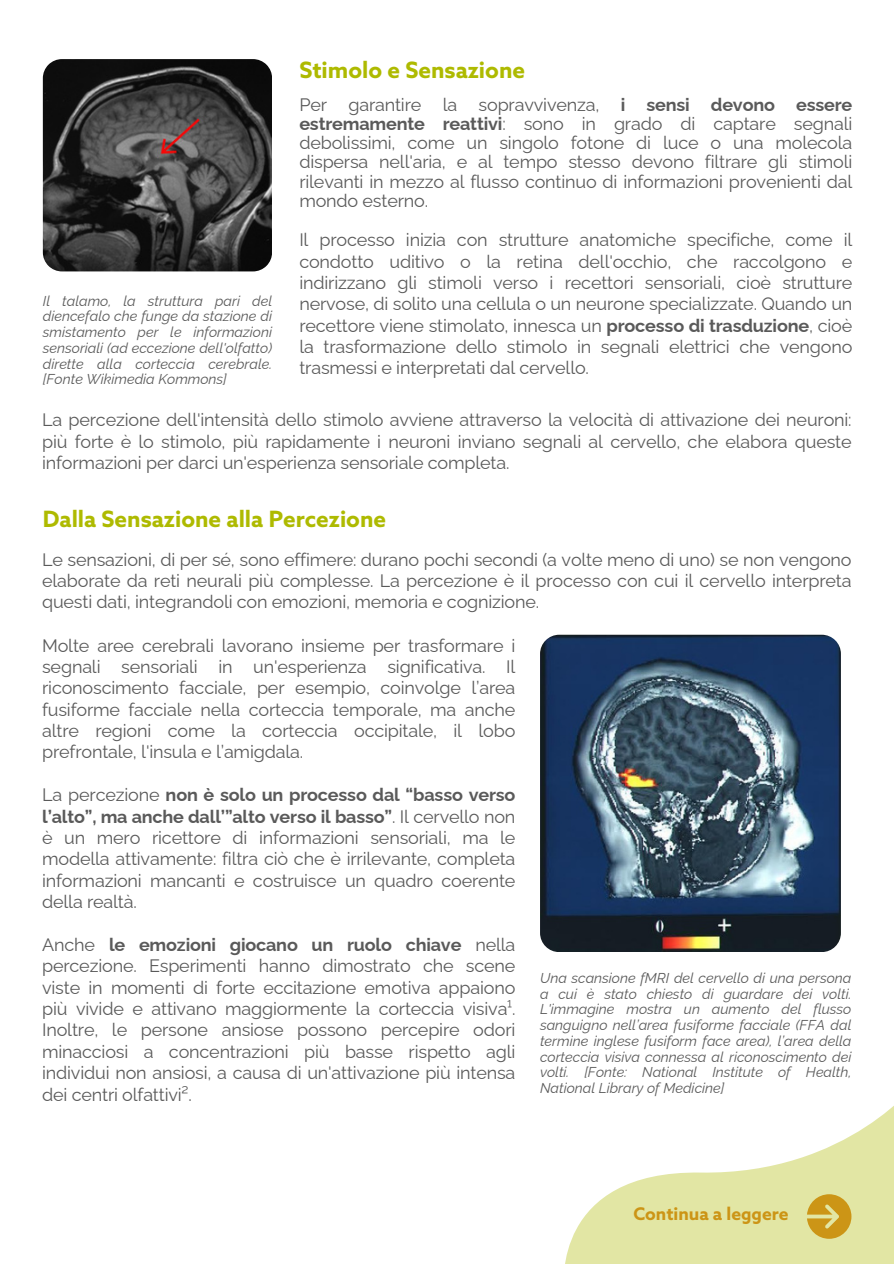
<style>
.page{position:relative;width:894px;height:1264px;background:#fff}
.page>*{position:absolute;margin:0;border:0;box-sizing:border-box;transform-origin:0 0}
.t1{font:700 22.5px "Azo Sans";color:#aeba00}
.t2{font:18px/21.3px "Raleway";letter-spacing:-.01em;color:#5a5a5a;text-align:justify}
.t3{font:700 17.4px "Azo Sans";color:#cc9516}
.t4{font:italic 14.25px/15.8px "Raleway";color:#5a5a5a;text-align:justify}
.s1{font-weight:700}
</style>
<div class="page">
<img style="left:43px;top:59px;width:229px;height:212px">
<img style="left:540px;top:634px;width:300px;height:317px;border-radius:19px">
<svg style="left:565px;top:1106px;width:328px;height:157px;fill:#e2e6a4"></svg>
<svg style="left:806px;top:1194px;width:45px;height:44px;background:#d3af44"></svg>
<h3 class="t1" style="left:299px;top:59px;width:227px">Stimolo e Sensazione</h3>
<p class="t2" style="left:299px;top:95px;width:554px;line-height:19.2px">Per garantire la sopravvivenza, <span class="s1">i sensi devono essere estremamente reattivi</span>: sono in grado di captare segnali debolissimi, come un singolo fotone di luce o una molecola dispersa nell'aria, e al tempo stesso devono filtrare gli stimoli rilevanti in mezzo al flusso continuo di informazioni provenienti dal mondo esterno.</p>
<h1 class="t2" style="left:299px;top:229px;width:554px">Il processo inizia con strutture anatomiche specifiche, come il condotto uditivo o la retina dell'occhio, che raccolgono e indirizzano gli stimoli verso i recettori sensoriali, cioè strutture nervose, di solito una cellula o un neurone specializzate. Quando un recettore viene stimolato, innesca un <span class="s1">processo di trasduzione</span>, cioè la trasformazione dello stimolo in segnali elettrici che vengono trasmessi e interpretati dal cervello.</h1>
<h3 class="t4" style="left:43px;top:293px;width:231px">Il talamo, la struttura pari del diencefalo che funge da stazione di smistamento per le informazioni sensoriali (ad eccezione dell'olfatto) dirette alla corteccia cerebrale. [Fonte Wikimedia Kommons]</h3>
<h1 class="t2" style="left:42px;top:409px;width:810px">La percezione dell'intensità dello stimolo avviene attraverso la velocità di attivazione dei neuroni: più forte è lo stimolo, più rapidamente i neuroni inviano segnali al cervello, che elabora queste informazioni per darci un'esperienza sensoriale completa.</h1>
<h3 class="t1" style="left:43px;top:508px;width:345px">Dalla Sensazione alla Percezione</h3>
<h3 class="t2" style="left:42px;top:548px;width:810px">Le sensazioni, di per sé, sono effimere: durano pochi secondi (a volte meno di uno) se non vengono elaborate da reti neurali più complesse. La percezione è il processo con cui il cervello interpreta questi dati, integrandoli con emozioni, memoria e cognizione.</h3>
<p class="t2" style="left:42px;top:634px;width:474px">Molte aree cerebrali lavorano insieme per trasformare i segnali sensoriali in un'esperienza significativa. Il riconoscimento facciale, per esempio, coinvolge l’area fusiforme facciale nella corteccia temporale, ma anche altre regioni come la corteccia occipitale, il lobo prefrontale, l'insula e l’amigdala.</p>
<p class="t2" style="left:42px;top:784px;width:474px">La percezione <span class="s1">non è solo un processo dal “basso verso l’alto”, ma anche dall’”alto verso il basso”</span>. Il cervello non è un mero ricettore di informazioni sensoriali, ma le modella attivamente: filtra ciò che è irrilevante, completa informazioni mancanti e costruisce un quadro coerente della realtà.</p>
<p class="t2" style="left:42px;top:933px;width:474px">Anche <span class="s1">le emozioni giocano un ruolo chiave</span> nella percezione. Esperimenti hanno dimostrato che scene viste in momenti di forte eccitazione emotiva appaiono più vivide e attivano maggiormente la corteccia visiva¹.<br>Inoltre, le persone ansiose possono percepire odori minacciosi a concentrazioni più basse rispetto agli individui non ansiosi, a causa di un'attivazione più intensa dei centri olfattivi².</p>
<h3 class="t4" style="left:540px;top:969px;width:313px">Una scansione fMRI del cervello di una persona a cui è stato chiesto di guardare dei volti.<br>L'immagine mostra un aumento del flusso sanguigno nell’area fusiforme facciale (FFA dal termine inglese fusiform face area), l’area della corteccia visiva connessa al riconoscimento dei volti. [Fonte: National Institute of Health, National Library of Medicine]</h3>
<h2 class="t3" style="left:633px;top:1204px;width:157px">Continua a leggere</h2>
</div>
